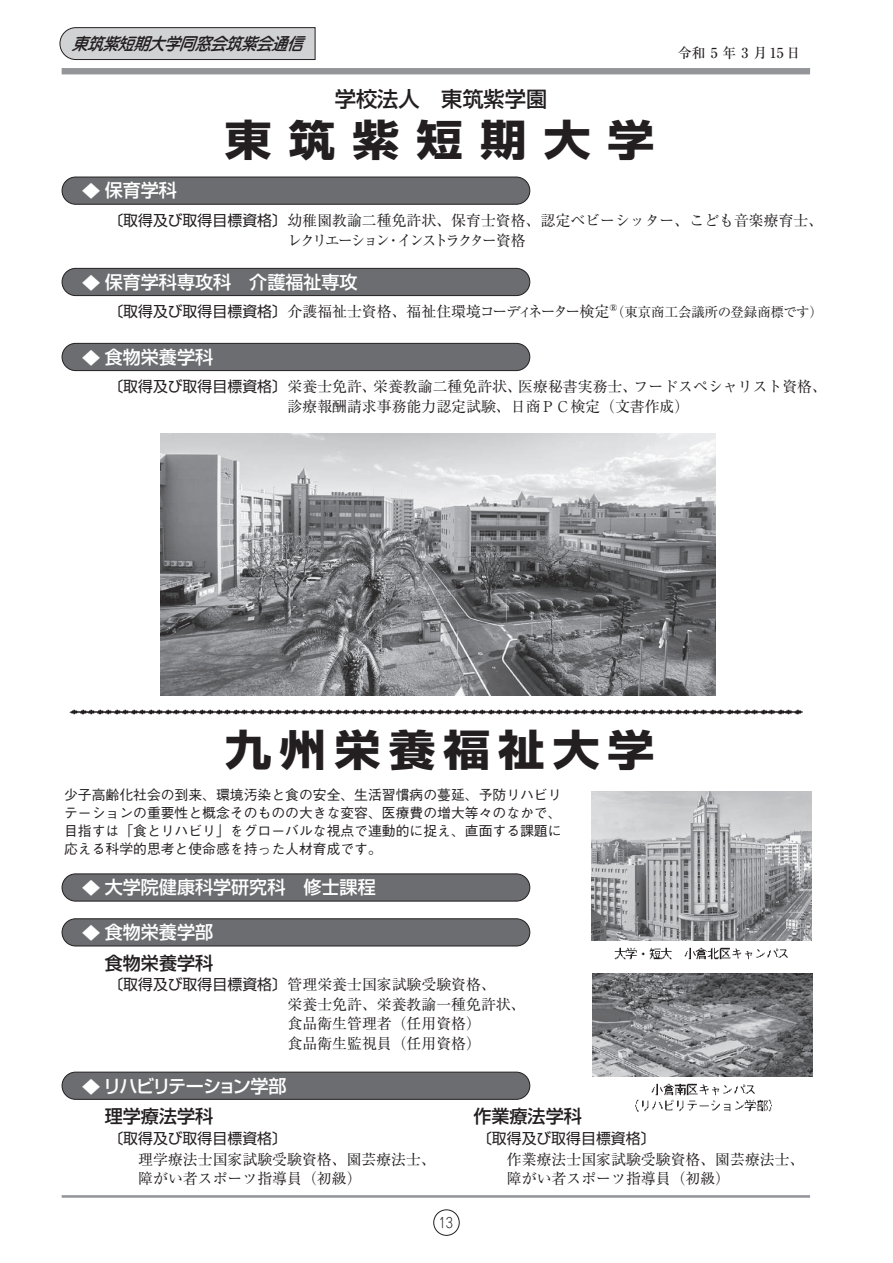
<style>
.page{position:relative;width:893px;height:1263px;background:#fff}
.page>*{position:absolute;margin:0;border:0;box-sizing:border-box;transform-origin:0 0}
.t1{font:42.45px "Shin Go Pro Bold 90 msp RKSJ H";letter-spacing:.17em;color:#231f20;scale:1.1 1}
.t2{font:42.45px "Shin Go Pro Bold 90 msp RKSJ H";letter-spacing:.365em;color:#231f20;scale:1.1 1}
.t3{font:21.3px "Shin Go Pro Medium 90 msp RKSJ H";color:#231f20}
.t4{font:18px/30.8px "Shin Go Pro Medium 90 msp RKSJ H";color:#fff;text-align:right}
.t5{font:18px/30.8px "Shin Go Pro Medium 90 msp RKSJ H";letter-spacing:-.03em;color:#fff}
.t6{font:18px "Shin Go Pro Medium 90 msp RKSJ H";color:#231f20}
.t7{font:italic 500 16.95px "Jun 34 Pro";color:#231f20;scale:.95 1}
.t8{font:14.85px/19.5px "Ryumin Pro Regular 90 msp RKSJ H";color:#231f20}
.t9{font:14.85px "Shin Go Pro Regular 90 msp RKSJ H";letter-spacing:.005em;color:#231f20}
.t10{font:14.85px "Ryumin Pro Regular 90 msp RKSJ H";letter-spacing:-.13em;color:#231f20}
.t11{font:13.8px/18px "Gothic BBB Pro Medium 90 msp RKSJ H";color:#231f20;text-align:justify}
.t12{font:500 13.8px "Ryumin Pro";color:#231f20}
.t13{font:300 13.8px "Jun 101 Pro";color:#231f20}
.t14{font:13.35px "Ryumin Pro Regular 90 msp RKSJ H";color:#231f20}
.s1{font-size:16.2px}
.s2{font-family:"Shin Go Pro Regular 90 msp RKSJ H"}
.s3{font-size:13.35px}
.s4{font-family:"Ryumin Pro Regular 90 msp RKSJ H"}
.s5{color:#231f20}
</style>
<div class="page">
<div style="left:62px;top:68px;width:748px;height:6px;background:#939598"></div>
<svg style="left:59px;top:27px;width:257px;height:33px;background:#c6c7c9"></svg>
<hr style="left:62px;top:1195px;width:748px;height:3px;background:#939598">
<div style="left:433px;top:1209px;width:26px;height:26px;border:1px solid #231f20;border-radius:50%"></div>
<div style="left:62px;top:874px;width:468px;height:27px;background:#6c6d70;border-radius:14px"></div>
<div style="left:62px;top:874px;width:468px;height:27px;border:1px solid #231f20;border-radius:14px"></div>
<img style="left:592px;top:791px;width:220px;height:149px">
<img style="left:593px;top:974px;width:220px;height:102px">
<img style="left:160px;top:434px;width:555px;height:262px">
<div style="left:62px;top:919px;width:468px;height:27px;background:#6c6d70;border-radius:14px"></div>
<div style="left:62px;top:918px;width:468px;height:28px;border:1px solid #231f20;border-radius:14px"></div>
<div style="left:62px;top:1072px;width:468px;height:27px;background:#6c6d70;border-radius:14px"></div>
<div style="left:62px;top:1072px;width:468px;height:27px;border:1px solid #231f20;border-radius:14px"></div>
<div style="left:62px;top:177px;width:468px;height:27px;background:#6c6d70;border-radius:14px"></div>
<div style="left:62px;top:177px;width:468px;height:27px;border:1px solid #231f20;border-radius:14px"></div>
<div style="left:62px;top:268px;width:468px;height:28px;background:#6c6d70;border-radius:14px"></div>
<div style="left:62px;top:268px;width:468px;height:28px;border:1px solid #231f20;border-radius:14px"></div>
<div style="left:62px;top:343px;width:468px;height:28px;background:#6c6d70;border-radius:14px"></div>
<div style="left:62px;top:343px;width:468px;height:28px;border:1px solid #231f20;border-radius:14px"></div>
<img style="left:69px;top:709px;width:17px;height:6px">
<img style="left:86px;top:709px;width:17px;height:6px">
<img style="left:103px;top:709px;width:17px;height:6px">
<img style="left:120px;top:709px;width:17px;height:6px">
<img style="left:137px;top:709px;width:17px;height:6px">
<img style="left:154px;top:709px;width:17px;height:6px">
<img style="left:171px;top:709px;width:17px;height:6px">
<img style="left:188px;top:709px;width:17px;height:6px">
<img style="left:205px;top:709px;width:17px;height:6px">
<img style="left:222px;top:709px;width:17px;height:6px">
<img style="left:239px;top:709px;width:17px;height:6px">
<img style="left:256px;top:709px;width:17px;height:6px">
<img style="left:273px;top:709px;width:18px;height:6px">
<img style="left:291px;top:709px;width:17px;height:6px">
<img style="left:308px;top:709px;width:17px;height:6px">
<img style="left:325px;top:709px;width:17px;height:6px">
<img style="left:342px;top:709px;width:17px;height:6px">
<img style="left:359px;top:709px;width:17px;height:6px">
<img style="left:376px;top:709px;width:17px;height:6px">
<img style="left:393px;top:709px;width:17px;height:6px">
<img style="left:410px;top:709px;width:17px;height:6px">
<img style="left:427px;top:709px;width:17px;height:6px">
<img style="left:444px;top:709px;width:17px;height:6px">
<img style="left:461px;top:709px;width:17px;height:6px">
<img style="left:478px;top:709px;width:17px;height:6px">
<img style="left:495px;top:709px;width:17px;height:6px">
<img style="left:512px;top:709px;width:17px;height:6px">
<img style="left:529px;top:709px;width:17px;height:6px">
<img style="left:546px;top:709px;width:17px;height:6px">
<img style="left:563px;top:709px;width:17px;height:6px">
<img style="left:580px;top:709px;width:17px;height:6px">
<img style="left:597px;top:709px;width:17px;height:6px">
<img style="left:614px;top:709px;width:17px;height:6px">
<img style="left:631px;top:709px;width:17px;height:6px">
<img style="left:648px;top:709px;width:17px;height:6px">
<img style="left:665px;top:709px;width:17px;height:6px">
<img style="left:682px;top:709px;width:17px;height:6px">
<img style="left:699px;top:709px;width:17px;height:6px">
<img style="left:716px;top:709px;width:17px;height:6px">
<img style="left:733px;top:709px;width:17px;height:6px">
<img style="left:750px;top:709px;width:17px;height:6px">
<img style="left:767px;top:709px;width:17px;height:6px">
<img style="left:784px;top:709px;width:19px;height:6px">
<svg style="left:635px;top:1083px;width:137px;height:28px"></svg>
<svg style="left:614px;top:947px;width:58px;height:12px"></svg>
<svg style="left:684px;top:947px;width:104px;height:12px"></svg>
<p class="t7" style="left:72px;top:30px;width:254px">東筑紫短期大学同窓会筑紫会通信</p>
<p class="t4" style="left:82px;top:173px;width:96px"><span class="s1">◆</span> 保育学科</p>
<h2 class="t3" style="left:335px;top:82px;width:214px">学校法人　東筑紫学園</h2>
<h1 class="t2" style="left:225px;top:106px;width:392px">東筑紫短期大学</h1>
<p class="t12" style="left:678px;top:42px;width:124px">令和 年5 月3 15 日</p>
<p class="t8" style="left:108px;top:210px;width:716px;text-align:center"><span class="s2">〔取得及び取得目標資格〔</span>幼稚園教諭二種免許状、保育士資格、認定ベビーシッター、こども音楽療育士、インストラクター資格</p>
<p class="t10" style="left:288px;top:228px;width:104px">レクリエーション</p>
<p class="t8" style="left:386px;top:229px;width:16px">・</p>
<p class="t4" style="left:82px;top:264px;width:277px"><span class="s1">◆</span> 保育学科専攻科　介護福祉専攻</p>
<p class="t8" style="left:108px;top:301px;width:518px"><span class="s2">〔取得及び取得目標資格〔</span>介護福祉士資格、福祉住環境コーディネーター検定®<span class="s3">（</span></p>
<p class="t14" style="left:624px;top:302px;width:200px">東京商工会議所の登録商標です(</p>
<p class="t4" style="left:82px;top:339px;width:133px"><span class="s1">◆</span> 食物栄養学科</p>
<p class="t9" style="left:108px;top:374px;width:270px">〔取得及び取得目標資格〔<span class="s4">栄養士免許、</span></p>
<p class="t8" style="left:288px;top:396px;width:403px">診療報酬請求事務能力認定試験、日商ＰＣ検定（文書作成(</p>
<p class="t8" style="left:373px;top:376px;width:150px">栄養教諭二種免許状、</p>
<p class="t8" style="left:634px;top:376px;width:195px">フードスペシャリスト資格、</p>
<p class="t8" style="left:518px;top:376px;width:121px">医療秘書実務士、</p>
<h1 class="t1" style="left:225px;top:717px;width:392px">九州栄養福祉大学</h1>
<p class="t11" style="left:64px;top:784px;width:499px">少子高齢化社会の到来、環境汚染と食の安全、生活習慣病の蔓延、予防リハビリテーションの重要性と概念そのものの大きな変容、医療費の増大等々のなかで、目指すは「食とリハビリ」をグローバルな視点で連動的に捉え、直面する課題に応える科学的思考と使命感を持った人材育成です。</p>
<p class="t4" style="left:82px;top:870px;width:295px"><span class="s1">◆</span> 大学院健康科学研究科　修士課程</p>
<p class="t4" style="left:82px;top:915px;width:133px"><span class="s1">◆</span> 食物栄養学部<span class="s5">食物栄養学科</span></p>
<p class="t8" style="left:288px;top:974px;width:240px;text-indent:-179px"><span class="s2">〔取得及び取得目標資格〔</span>管理栄養士国家試験受験資格、<br>栄養士免許、栄養教諭一種免許状、食品衛生管理者（任用資格(<br>食品衛生監視員（任用資格(</p>
<p class="t5" style="left:105px;top:1068px;width:183px;text-indent:-23px"><span class="s1">◆</span> リハビリテーション学部<span class="s5">理学療法学科</span></p>
<p class="t9" style="left:108px;top:1126px;width:180px">〔取得及び取得目標資格〔</p>
<p class="t8" style="left:138px;top:1148px;width:299px">理学療法士国家試験受験資格、園芸療法士、障がい者スポーツ指導員（初級(</p>
<p class="t13" style="left:435px;top:1212px;width:22px">₁₃</p>
<p class="t6" style="left:473px;top:1102px;width:110px">作業療法学科</p>
<p class="t9" style="left:477px;top:1126px;width:180px">〔取得及び取得目標資格〔</p>
<p class="t8" style="left:507px;top:1148px;width:299px">作業療法士国家試験受験資格、園芸療法士、障がい者スポーツ指導員（初級(</p>
</div>
